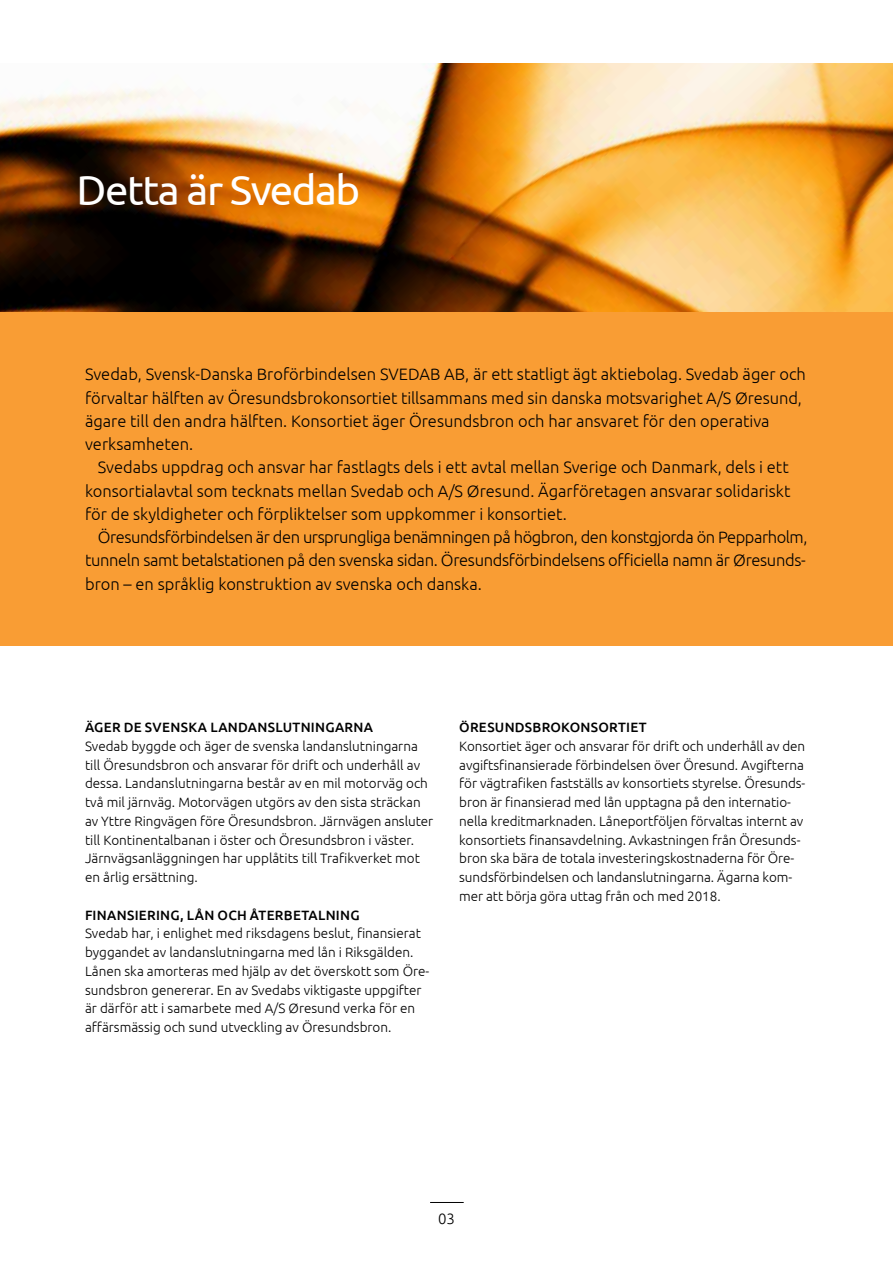
<style>
.page{position:relative;width:893px;height:1263px;background:#fff}
.page>*{position:absolute;margin:0;border:0;box-sizing:border-box;transform-origin:0 0}
.t1{font:42px "Ubuntu";letter-spacing:-.035em;color:#fff}
.t2{font:300 16.5px/23.2px "Ubuntu";letter-spacing:-.005em;color:#000}
.t3{font:300 15px "Ubuntu";color:#000}
.t4{font:300 13.5px/18.8px "Ubuntu";color:#000}
.t5{font:500 13.5px "Ubuntu";letter-spacing:.02em;color:#000}
</style>
<div class="page">
<div style="left:0;top:311px;width:893px;height:335px;background:#f99d34"></div>
<img style="left:0;top:64px;width:893px;height:247px">
<hr style="left:430px;top:1202px;width:34px;height:1px;background:#000">
<h1 class="t1" style="left:77px;top:164px;width:285px">Detta är Svedab</h1>
<p class="t2" style="left:85px;top:362px;width:722px">Svedab, Svensk-Danska Broförbindelsen SVEDAB AB, är ett statligt ägt aktiebolag. Svedab äger och förvaltar hälften av Öresundsbrokonsortiet tillsammans med sin danska motsvarighet A/S Øresund, ägare till den andra hälften. Konsortiet äger Öresundsbron och har ansvaret för den operativa verksamheten.</p>
<p class="t2" style="left:85px;top:455px;width:707px;text-align:justify;text-indent:13px">Svedabs uppdrag och ansvar har fastlagts dels i ett avtal mellan Sverige och Danmark, dels i ett konsortialavtal som tecknats mellan Svedab och A/S Øresund. Ägarföretagen ansvarar solidariskt för de skyldigheter och förpliktelser som uppkommer i konsortiet.</p>
<p class="t2" style="left:85px;top:525px;width:724px;text-indent:13px">Öresundsförbindelsen är den ursprungliga benämningen på högbron, den konstgjorda ön Pepparholm, tunneln samt betalstationen på den svenska sidan. Öresundsförbindelsens officiella namn är Øresunds&shy;bron – en språklig konstruktion av svenska och danska.</p>
<p class="t5" style="left:85px;top:719px;width:290px">ÄGER DE SVENSKA LANDANSLUTNINGARNA</p>
<p class="t4" style="left:85px;top:736px;width:350px">Svedab byggde och äger de svenska landanslutningarna till Öresundsbron och ansvarar för drift och underhåll av dessa. Landanslutningarna består av en mil motorväg och två mil järnväg. Motorvägen utgörs av den sista sträckan av Yttre Ringvägen före Öresundsbron. Järnvägen ansluter till Kontinentalbanan i öster och Öresundsbron i väster.<br>Järnvägsanläggningen har upplåtits till Trafikverket mot en årlig ersättning.</p>
<p class="t5" style="left:85px;top:906px;width:276px">FINANSIERING, LÅN OCH ÅTERBETALNING</p>
<p class="t4" style="left:85px;top:924px;width:346px">Svedab har, i enlighet med riksdagens beslut, finansierat byggandet av landanslutningarna med lån i Riksgälden.<br>Lånen ska amorteras med hjälp av det överskott som Öre&shy;sundsbron genererar. En av Svedabs viktigaste uppgifter är därför att i samarbete med A/S Øresund verka för en affärsmässig och sund utveckling av Öresundsbron.</p>
<p class="t5" style="left:459px;top:719px;width:189px">ÖRESUNDSBROKONSORTIET</p>
<p class="t4" style="left:459px;top:736px;width:348px">Konsortiet äger och ansvarar för drift och underhåll av den avgiftsfinansierade förbindelsen över Öresund. Avgifterna för vägtrafiken fastställs av konsortiets styrelse. Öresunds&shy;bron är finansierad med lån upptagna på den internatio&shy;nella kreditmarknaden. Låneportföljen förvaltas internt av konsortiets finansavdelning. Avkastningen från Öresunds&shy;bron ska bära de totala investeringskostnaderna för Öre&shy;sundsförbindelsen och landanslutningarna. Ägarna kom&shy;mer att börja göra uttag från och med 2018.</p>
<p class="t3" style="left:438px;top:1209px;width:18px">03</p>
</div>
